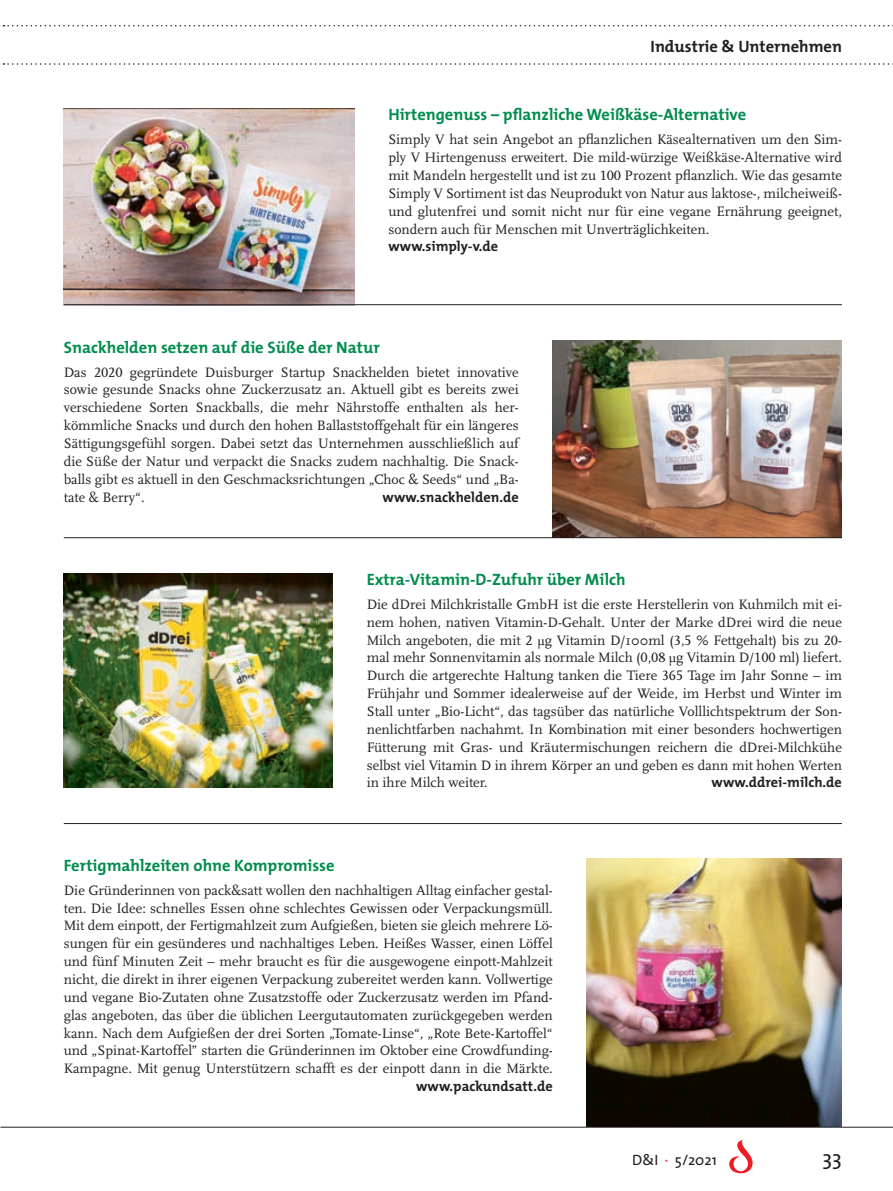
<style>
.page{position:relative;width:893px;height:1191px;background:#fff}
.page>*{position:absolute;margin:0;border:0;box-sizing:border-box;transform-origin:0 0}
.t1{font:21px "The Mix";color:#231f20}
.t2{font:700 16.5px "The Mix";color:#008c4e}
.t3{font:700 16.5px "The Mix";color:#231f20}
.t4{font:15px "The Mix";color:#231f20}
.t5{font:14.25px/17.9px "Scala";color:#231f20;text-align:justify}
.t6{font:700 14.25px "The Mix";color:#231f20}
.s1{font-family:"Scala Caps"}
.s2{font-family:"Adobe Garamond"}
.s3{color:#ee1d23}
</style>
<div class="page">
<img style="left:64px;top:109px;width:290px;height:195px">
<img style="left:64px;top:573px;width:268px;height:215px">
<img style="left:553px;top:341px;width:289px;height:196px">
<img style="left:587px;top:859px;width:255px;height:267px">
<hr style="left:64px;top:304px;width:778px;height:1px;background:#231f20">
<hr style="left:64px;top:537px;width:778px;height:1px;background:#231f20">
<hr style="left:64px;top:823px;width:778px;height:1px;background:#231f20">
<svg style="left:4px;top:25px;width:889px;height:1px"></svg>
<svg style="left:4px;top:63px;width:889px;height:2px"></svg>
<svg style="left:729px;top:1140px;width:24px;height:33px"></svg>
<hr style="left:0;top:1126px;width:893px;height:1px;background:#231f20">
<p class="t3" style="left:650px;top:32px;width:193px">Industrie &amp; Unternehmen</p>
<p class="t2" style="left:388px;top:101px;width:359px">Hirtengenuss – pflanzliche Weißkäse-Alternative</p>
<p class="t5" style="left:388px;top:131px;width:455px">Simply V hat sein Angebot an pflanzlichen Käsealternativen um den Sim&shy;ply V Hirtengenuss erweitert. Die mild-würzige Weißkäse-Alternative wird mit Mandeln hergestellt und ist zu <span class="s1">100</span> Prozent pflanzlich. Wie das gesamte Simply V Sortiment ist das Neuprodukt von Natur aus laktose-, milcheiweiß&shy;und glutenfrei und somit nicht nur für eine vegane Ernährung geeignet, sondern auch für Menschen mit Unverträglichkeiten.</p>
<p class="t6" style="left:388px;top:235px;width:111px">www.simply-v.de</p>
<p class="t2" style="left:64px;top:333px;width:317px">Snackhelden setzen auf die Süße der Natur</p>
<p class="t5" style="left:64px;top:363px;width:456px">Das <span class="s1">2020</span> gegründete Duisburger Startup Snackhelden bietet innovative sowie gesunde Snacks ohne Zuckerzusatz an. Aktuell gibt es bereits zwei verschiedene Sorten Snackballs, die mehr Nährstoffe enthalten als her&shy;kömmliche Snacks und durch den hohen Ballaststoffgehalt für ein längeres Sättigungsgefühl sorgen. Dabei setzt das Unternehmen ausschließlich auf die Süße der Natur und verpackt die Snacks zudem nachhaltig. Die Snack&shy;balls gibt es aktuell in den Geschmacksrichtungen „Choc &amp; Seeds“ und „Ba&shy;tate &amp; Berry“.</p>
<p class="t6" style="left:383px;top:485px;width:138px">www.snackhelden.de</p>
<p class="t2" style="left:367px;top:566px;width:260px">Extra-Vitamin-D-Zufuhr über Milch</p>
<p class="t2" style="left:64px;top:851px;width:272px">Fertigmahlzeiten ohne Kompromisse</p>
<p class="t5" style="left:367px;top:595px;width:477px">Die dDrei Milchkristalle GmbH ist die erste Herstellerin von Kuhmilch mit ei&shy;nem hohen, nativen Vitamin-D-Gehalt. Unter der Marke dDrei wird die neue Milch angeboten, die mit <span class="s1">2</span> <span class="s2">µ</span>g Vitamin D/100ml (<span class="s1">3,5</span> % Fettgehalt) bis zu <span class="s1">20</span>- mal mehr Sonnenvitamin als normale Milch (<span class="s1">0,08</span> <span class="s2">µ</span>g Vitamin D/<span class="s1">100</span> ml) liefert.<br>Durch die artgerechte Haltung tanken die Tiere <span class="s1">365</span> Tage im Jahr Sonne – im Frühjahr und Sommer idealerweise auf der Weide, im Herbst und Winter im Stall unter „Bio-Licht“, das tagsüber das natürliche Volllichtspektrum der Son&shy;nenlichtfarben nachahmt. In Kombination mit einer besonders hochwertigen Fütterung mit Gras- und Kräutermischungen reichern die dDrei-Milchkühe selbst viel Vitamin D in ihrem Körper an und geben es dann mit hohen Werten in ihre Milch weiter.</p>
<p class="t6" style="left:711px;top:770px;width:132px">www.ddrei-milch.de</p>
<p class="t5" style="left:64px;top:881px;width:490px">Die Gründerinnen von pack&amp;satt wollen den nachhaltigen Alltag einfacher gestal&shy;ten. Die Idee: schnelles Essen ohne schlechtes Gewissen oder Verpackungsmüll.<br>Mit dem einpott, der Fertigmahlzeit zum Aufgießen, bieten sie gleich mehrere Lö&shy;sungen für ein gesünderes und nachhaltiges Leben. Heißes Wasser, einen Löffel und fünf Minuten Zeit – mehr braucht es für die ausgewogene einpott-Mahlzeit nicht, die direkt in ihrer eigenen Verpackung zubereitet werden kann. Vollwertige und vegane Bio-Zutaten ohne Zusatzstoffe oder Zuckerzusatz werden im Pfand&shy;glas angeboten, das über die üblichen Leergutautomaten zurückgegeben werden kann. Nach dem Aufgießen der drei Sorten „Tomate-Linse“, „Rote Bete-Kartoffel“ und „Spinat-Kartoffel” starten die Gründerinnen im Oktober eine Crowdfunding-Kampagne. Mit genug Unterstützern schafft es der einpott dann in die Märkte.</p>
<p class="t6" style="left:416px;top:1074px;width:138px">www.packundsatt.de</p>
<p class="t4" style="left:632px;top:1147px;width:86px">D&amp;I <span class="s3">·</span> 5/2021</p>
<h1 class="t1" style="left:823px;top:1140px;width:21px">33</h1>
</div>
